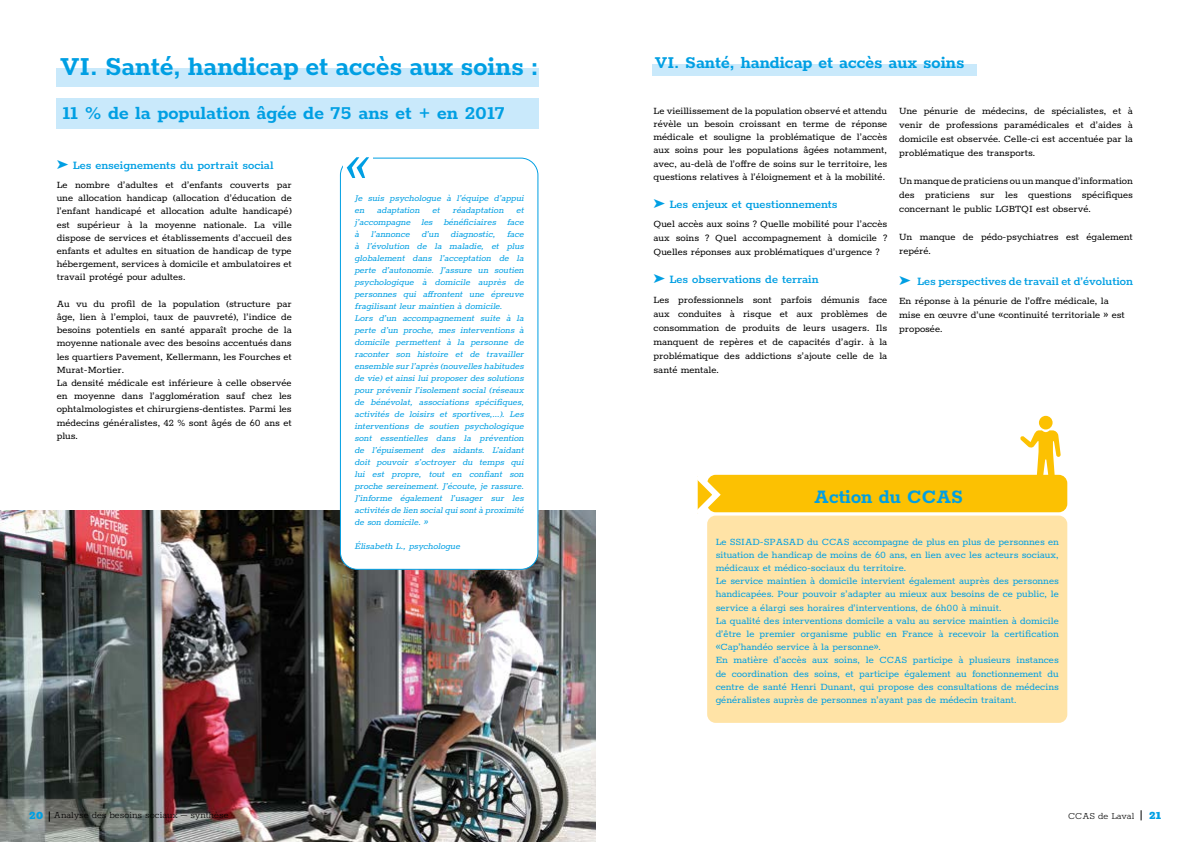
<style>
.page{position:relative;width:1191px;height:842px;background:#fff}
.page>*{position:absolute;margin:0;border:0;box-sizing:border-box;transform-origin:0 0}
.t1{font:italic 53.2px "Rokkitt";color:#009fe3}
.t2{font:700 30px "Rokkitt";color:#009fe3}
.t3{font:700 22px "Rokkitt";color:#009fe3;scale:.95 1}
.t4{font:700 21px "Rokkitt";color:#009fe3}
.t5{font:700 19.1px "Rokkitt";color:#009fe3}
.t6{font:600 13px "Rokkitt";color:#009fe3}
.t7{font:11px/13.2px "Rokkitt";color:#000;text-align:justify}
.t8{font:11px/13.2px "Rokkitt";color:#009fe3}
.t9{font:300 10.5px "Rokkitt";color:#000}
.t10{font:italic 10px/12px "Rokkitt";color:#009fe3}
.s1{font-weight:900;font-size:12px;color:#009fe3}
</style>
<div class="page">
<div style="left:57px;top:98px;width:482px;height:30px;background:#c9e9fb"></div>
<img style="left:0;top:510px;width:595px;height:332px">
<div style="left:57px;top:68px;width:482px;height:19px;background:#c9e9fb"></div>
<div style="left:340px;top:158px;width:198px;height:411px;background:#fff;border-radius:17px"></div>
<div style="left:340px;top:158px;width:198px;height:412px;border:1px solid #009fe3;border-radius:17px"></div>
<div style="left:344px;top:149px;width:29px;height:34px;background:#fff"></div>
<div style="left:652px;top:64px;width:325px;height:11px;background:#c9e9fb"></div>
<div style="left:707px;top:516px;width:360px;height:207px;background:#ffe3a6;border-radius:9px"></div>
<div style="left:707px;top:475px;width:360px;height:37px;background:#fcc102;border-radius:9px"></div>
<div style="left:1039px;top:416px;width:13px;height:13px;background:#fcc102;border-radius:50%"></div>
<svg style="left:1020px;top:430px;width:40px;height:45px"></svg>
<svg style="left:697px;top:474px;width:28px;height:48px"></svg>
<h2 class="t2" style="left:60px;top:46px;width:480px">VI. Santé, handicap et accès aux soins :</h2>
<h3 class="t4" style="left:62px;top:98px;width:444px">11 % de la population âgée de 75 ans et + en 2017</h3>
<p class="t6" style="left:57px;top:157px;width:218px">➤ Les enseignements du portrait social</p>
<p class="t7" style="left:57px;top:177px;width:236px">Le nombre d’adultes et d’enfants couverts par une allocation handicap (allocation d’éducation de l’enfant handicapé et allocation adulte handicapé) est supérieur à la moyenne nationale. La ville dispose de services et établissements d’accueil des enfants et adultes en situation de handicap de type hébergement, services à domicile et ambulatoires et travail protégé pour adultes.</p>
<p class="t7" style="left:57px;top:296px;width:236px;text-align:left">Au vu du profil de la population (structure par âge, lien à l’emploi, taux de pauvreté), l’indice de besoins potentiels en santé apparaît proche de la moyenne nationale avec des besoins accentués dans les quartiers Pavement, Kellermann, les Fourches et Murat-Mortier.<br>La densité médicale est inférieure à celle observée en moyenne dans l’agglomération sauf chez les ophtalmologistes et chirurgiens-dentistes. Parmi les médecins généralistes, 42 % sont âgés de 60 ans et plus.</p>
<h1 class="t1" style="left:343px;top:132px;width:37px">«</h1>
<p class="t10" style="left:354px;top:191px;width:173px">Je suis psychologue à l’équipe d’appui en adaptation et réadaptation et j’accompagne les bénéficiaires face à l’annonce d’un diagnostic, face à l’évolution de la maladie, et plus globalement dans l’acceptation de la perte d’autonomie. J’assure un soutien psychologique à domicile auprès de personnes qui affrontent une épreuve fragilisant leur maintien à domicile.<br>Lors d’un accompagnement suite à la perte d’un proche, mes interventions à domicile permettent à la personne de raconter son histoire et de travailler ensemble surl’après (nouvelles habitudes de vie)etainsiluiproposerdes solutions pour prévenir l’isolement social (réseaux de bénévolat, associations spécifiques, activités de loisirs et sportives,...). Les interventions de soutien psychologique sont essentielles dans la prévention de l’épuisement des aidants. L’aidant doit pouvoir s’octroyer du temps qui lui est propre, tout en confiant son proche sereinement. J’écoute, je rassure.<br>J’informe également l’usager sur les activités de lien socialquisontà proximité de son domicile. »</p>
<p class="t10" style="left:354px;top:539px;width:109px">Élisabeth L., psychologue</p>
<p class="t9" style="left:29px;top:808px;width:201px"><span class="s1">20</span> Analyse des besoins sociaux – synthèse</p>
<h3 class="t5" style="left:655px;top:50px;width:311px">VI. Santé, handicap et accès aux soins</h3>
<p class="t7" style="left:653px;top:103px;width:235px">Le vieillissement de la population observé et attendu révèle un besoin croissant en terme de réponse médicale et souligne la problématique de l’accès aux soins pour les populations âgées notamment, avec, au-delà de l’offre de soins sur le territoire, les questions relatives à l’éloignement et à la mobilité.</p>
<p class="t6" style="left:653px;top:195px;width:186px">➤ Les enjeux et questionnements</p>
<p class="t7" style="left:653px;top:216px;width:235px;line-height:14px">Quel accès aux soins ? Quelle mobilité pour l’accès aux soins ? Quel accompagnement à domicile ?<br>Quelles réponses aux problématiques d’urgence ?</p>
<p class="t6" style="left:653px;top:271px;width:167px">➤ Les observations de terrain</p>
<p class="t7" style="left:653px;top:292px;width:235px;line-height:14px">Les professionnels sont parfois démunis face aux conduites à risque et aux problèmes de consommation de produits de leurs usagers. Ils manquent de repères et de capacités d’agir. à la problématique des addictions s’ajoute celle de la santé mentale.</p>
<p class="t7" style="left:899px;top:103px;width:235px;line-height:14px">Une pénurie de médecins, de spécialistes, et à venir de professions paramédicales et d’aides à domicile est observée. Celle-ci est accentuée par la problématique des transports.</p>
<p class="t7" style="left:899px;top:173px;width:235px;line-height:14px">Un manque de praticiens ou un manque d’information des praticiens sur les questions spécifiques concernant le public LGBTQI est observé.</p>
<p class="t7" style="left:899px;top:229px;width:235px;line-height:14px">Un manque de pédo-psychiatres est également repéré.</p>
<p class="t6" style="left:899px;top:272px;width:235px">➤ Les perspectives de travail et d’évolution</p>
<p class="t7" style="left:899px;top:293px;width:227px;line-height:14px;text-align:left">En réponse à la pénurie de l’offre médicale, la mise en œuvre d’une «continuité territoriale » est proposée.</p>
<h3 class="t3" style="left:814px;top:482px;width:158px">Action du CCAS</h3>
<p class="t8" style="left:715px;top:534px;width:345px">Le SSIAD-SPASAD du CCAS accompagne de plus en plus de personnes en situation de handicap de moins de 60 ans, en lien avec les acteurs sociaux, médicaux et médico-sociaux du territoire.<br>Le service maintien à domicile intervient également auprès des personnes handicapées. Pour pouvoir s’adapter au mieux aux besoins de ce public, le service a élargi ses horaires d’interventions, de 6h00 à minuit.<br>La qualité des interventions domicile a valu au service maintien à domicile d’être le premier organisme public en France à recevoir la certification «Cap’handéo service à la personne».<br>En matière d’accès aux soins, le CCAS participe à plusieurs instances de coordination des soins, et participe également au fonctionnement du centre de santé Henri Dunant, qui propose des consultations de médecins généralistes auprès de personnes n’ayant pas de médecin traitant.</p>
<p class="t9" style="left:1068px;top:809px;width:95px">CCAS de Laval <span class="s1">21</span></p>
</div>
